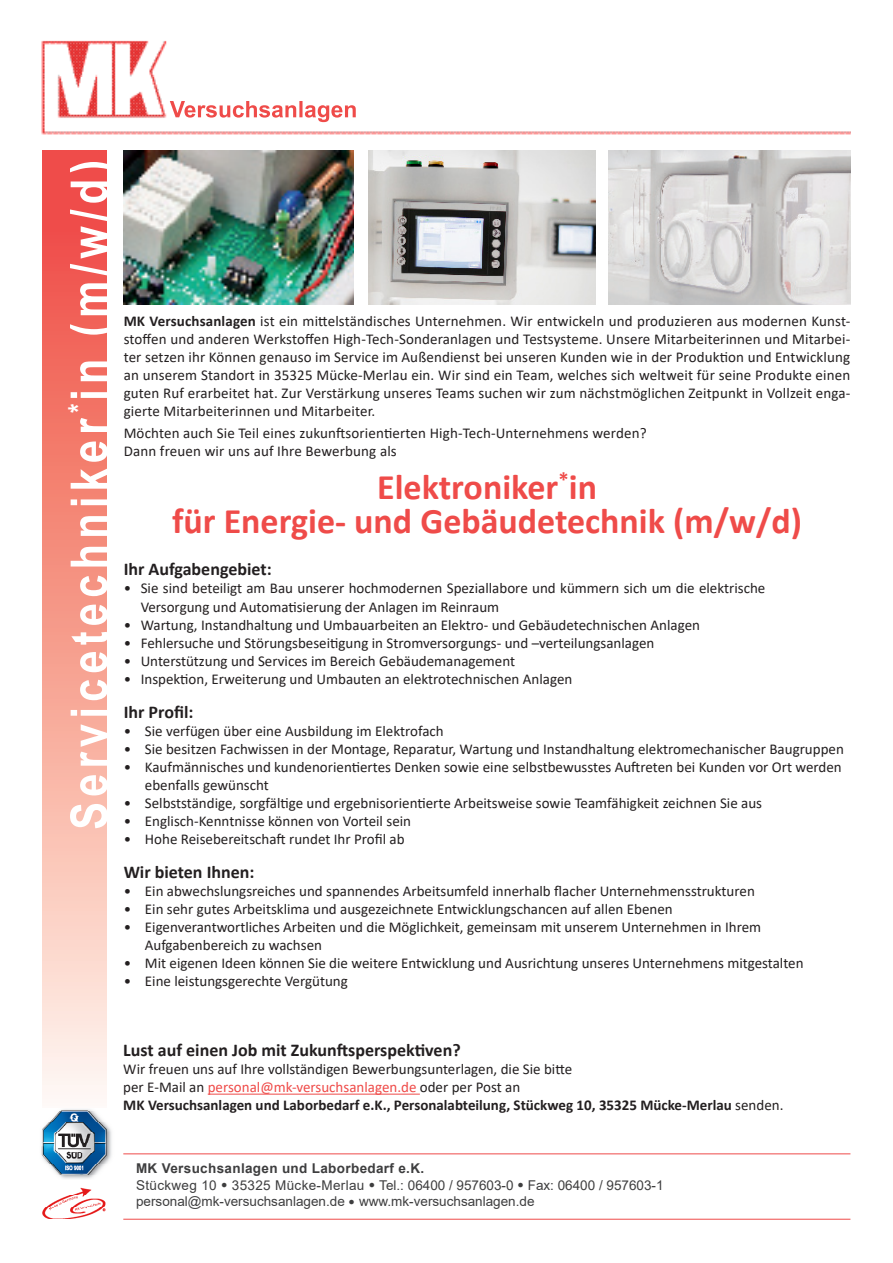
<style>
.page{position:relative;width:893px;height:1263px;background:#fff}
.page>*{position:absolute;margin:0;border:0;box-sizing:border-box;transform-origin:0 0}
.t1{font:700 51px "Arial Narrow";letter-spacing:.1em;color:#fff}
.t2{font:700 36px/34.2px "Calibri";color:#ef4b49;text-align:center}
.t3{font:700 18px "Calibri";color:#231f20}
.t4{font:15px/18px "Calibri";color:#231f20}
.t5{font:13.5px/16.5px "Arial";color:#3e3e3f}
.s1{font-weight:700}
.s2{color:#ef4b49}
.s3{font-size:10.5px}
</style>
<div class="page">
<img style="left:41px;top:40px;width:809px;height:111px">
<svg style="left:170px;top:101px;width:186px;height:21px"></svg>
<div style="left:43px;top:151px;width:63px;height:1066px;background:linear-gradient(to bottom,#ee4237,#fffffe)"></div>
<img style="left:42px;top:1183px;width:64px;height:36px">
<img style="left:41px;top:1108px;width:71px;height:71px">
<hr style="left:208px;top:1094px;width:212px;height:1px;background:#ef4b49">
<img style="left:123px;top:151px;width:231px;height:153px">
<img style="left:368px;top:151px;width:227px;height:153px">
<img style="left:608px;top:151px;width:242px;height:153px">
<hr style="left:123px;top:1219px;width:727px;height:1px;background:#ef4b49">
<hr style="left:123px;top:1153px;width:727px;height:1px;background:#ef4b49">
<h1 class="t1" style="left:51px;top:830px;width:671px;rotate:-90deg">Servicetechniker<sup>*</sup>in (m/w/d)</h1>
<p class="t4" style="left:124px;top:312px;width:728px;text-align:justify"><span class="s1">MK Versuchsanlagen</span> ist ein mittelständisches Unternehmen. Wir entwickeln und produzieren aus modernen Kunst&shy;stoffen und anderen Werkstoffen High-Tech-Sonderanlagen und Testsysteme. Unsere Mitarbeiterinnen und Mitarbei&shy;ter setzen ihr Können genauso im Service im Außendienst bei unseren Kunden wie in der Produktion und Entwicklung an unserem Standort in 35325 Mücke-Merlau ein. Wir sind ein Team, welches sich weltweit für seine Produkte einen guten Ruf erarbeitet hat. Zur Verstärkung unseres Teams suchen wir zum nächstmöglichen Zeitpunkt in Vollzeit enga&shy;gierte Mitarbeiterinnen und Mitarbeiter.</p>
<p class="t4" style="left:124px;top:424px;width:524px">Möchten auch Sie Teil eines zukunftsorientierten High-Tech-Unternehmens werden?<br>Dann freuen wir uns auf Ihre Bewerbung als</p>
<h2 class="t2" style="left:172px;top:470px;width:631px">Elektroniker<sup>*</sup>in<br>für Energie- und Gebäudetechnik (m/w/d)</h2>
<p class="t3" style="left:124px;top:557px;width:149px">Ihr Aufgabengebiet:</p>
<p class="t4" style="left:141px;top:579px;width:626px;text-indent:-17px">• Sie sind beteiligt am Bau unserer hochmodernen Speziallabore und kümmern sich um die elektrische<br>Versorgung und Automatisierung der Anlagen im Reinraum</p>
<p class="t4" style="left:124px;top:615px;width:578px">• Wartung, Instandhaltung und Umbauarbeiten an Elektro- und Gebäudetechnischen Anlagen</p>
<p class="t4" style="left:124px;top:633px;width:532px">• Fehlersuche und Störungsbeseitigung in Stromversorgungs- und –verteilungsanlagen</p>
<p class="t4" style="left:124px;top:651px;width:393px">• Unterstützung und Services im Bereich Gebäudemanagement</p>
<p class="t4" style="left:124px;top:669px;width:450px">• Inspektion, Erweiterung und Umbauten an elektrotechnischen Anlagen</p>
<p class="t3" style="left:124px;top:699px;width:71px">Ihr Profil:</p>
<p class="t4" style="left:124px;top:721px;width:322px">• Sie verfügen über eine Ausbildung im Elektrofach</p>
<p class="t4" style="left:124px;top:739px;width:722px">• Sie besitzen Fachwissen in der Montage, Reparatur, Wartung und Instandhaltung elektromechanischer Baugruppen</p>
<p class="t4" style="left:145px;top:757px;width:698px;text-indent:-21px">• Kaufmännisches und kundenorientiertes Denken sowie eine selbstbewusstes Auftreten bei Kunden vor Ort werden ebenfalls gewünscht</p>
<p class="t4" style="left:124px;top:793px;width:640px">• Selbstständige, sorgfältige und ergebnisorientierte Arbeitsweise sowie Teamfähigkeit zeichnen Sie aus</p>
<p class="t4" style="left:124px;top:811px;width:289px">• Englisch-Kenntnisse können von Vorteil sein</p>
<p class="t4" style="left:124px;top:829px;width:282px">• Hohe Reisebereitschaft rundet Ihr Profil ab</p>
<p class="t3" style="left:124px;top:859px;width:132px">Wir bieten Ihnen:</p>
<p class="t4" style="left:124px;top:882px;width:633px">• Ein abwechslungsreiches und spannendes Arbeitsumfeld innerhalb flacher Unternehmensstrukturen</p>
<p class="t4" style="left:124px;top:900px;width:551px">• Ein sehr gutes Arbeitsklima und ausgezeichnete Entwicklungschancen auf allen Ebenen</p>
<p class="t4" style="left:145px;top:918px;width:618px;text-indent:-21px">• Eigenverantwortliches Arbeiten und die Möglichkeit, gemeinsam mit unserem Unternehmen in Ihrem<br>Aufgabenbereich zu wachsen</p>
<p class="t4" style="left:124px;top:954px;width:681px">• Mit eigenen Ideen können Sie die weitere Entwicklung und Ausrichtung unseres Unternehmens mitgestalten</p>
<p class="t4" style="left:124px;top:972px;width:226px">• Eine leistungsgerechte Vergütung</p>
<p class="t3" style="left:123px;top:1038px;width:339px">Lust auf einen Job mit Zukunftsperspektiven?</p>
<p class="t4" style="left:123px;top:1060px;width:662px">Wir freuen uns auf Ihre vollständigen Bewerbungsunterlagen, die Sie bitte<br>per E-Mail an <span class="s2">personal@mk-versuchsanlagen.de</span> oder per Post an<br><span class="s1">MK Versuchsanlagen und Laborbedarf e.K., Personalabteilung, Stückweg 10, 35325 Mücke-Merlau</span> senden.</p>
<p class="t5" style="left:136px;top:1160px;width:529px"><span class="s1">MK Versuchsanlagen und Laborbedarf e.K.<br></span>Stückweg 10 <span class="s3">●</span> 35325 Mücke-Merlau <span class="s3">●</span> Tel.: 06400 / 957603-0 <span class="s3">●</span> Fax: 06400 / 957603-1 personal@mk-versuchsanlagen.de <span class="s3">●</span> www.mk-versuchsanlagen.de</p>
</div>
